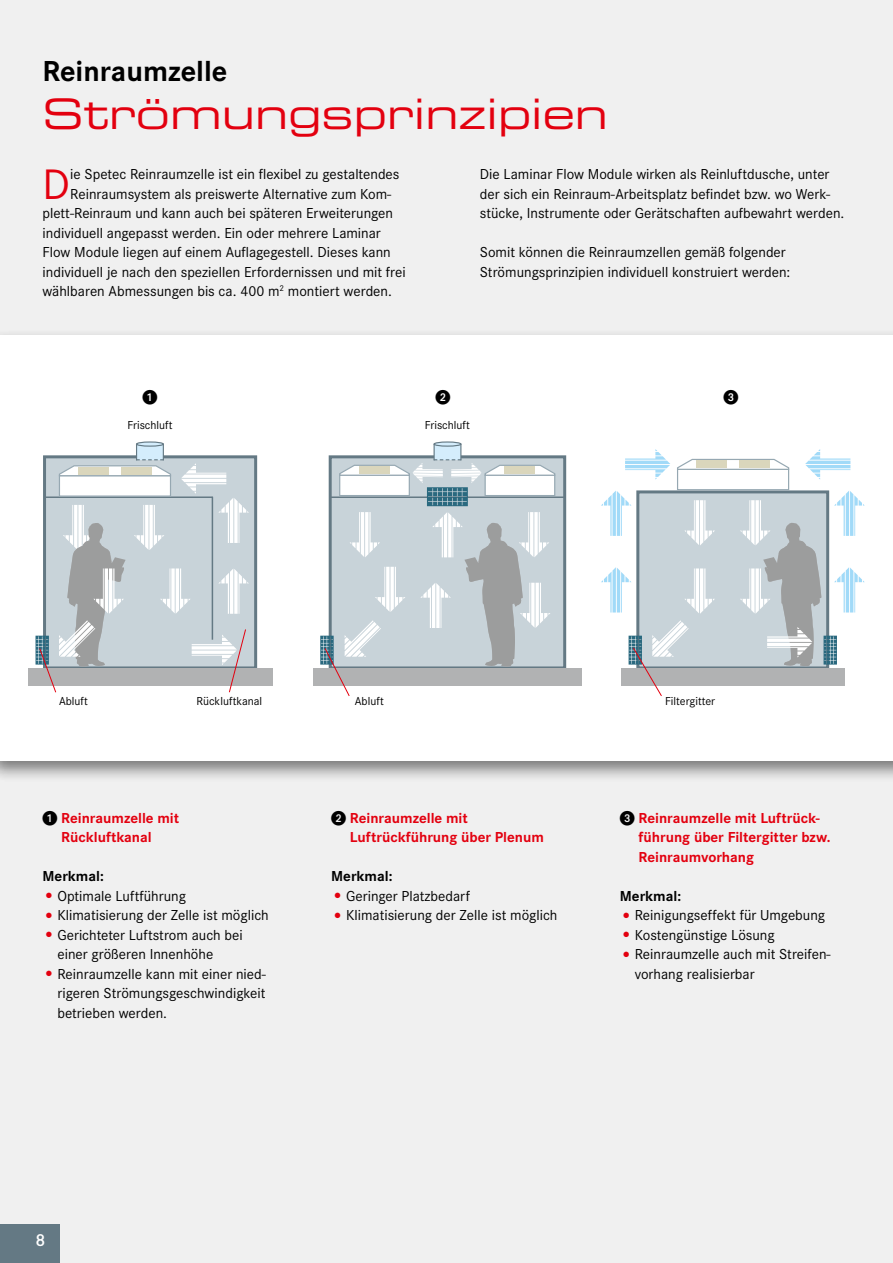
<style>
.page{position:relative;width:893px;height:1263px;background:#f0f0f0}
.page>*{position:absolute;margin:0;border:0;box-sizing:border-box;transform-origin:0 0}
.t1{font:44.25px "Corporate S";color:#e3000f}
.t2{font:42px "Eurostile Extended Two";color:#e3000f}
.t3{font:700 30px "Corporate S";color:#000}
.t4{font:600 18px "Corporate S";color:#fff}
.t5{font:15px/19.5px "Corporate S";color:#000}
.t6{font:700 15px/19.5px "Corporate S";color:#e3000f}
.t7{font:700 15px "Corporate S";color:#000}
.t8{font:15px "European Pi One";color:#000}
.t9{font:12px "Corporate S";color:#000}
.s1{font-family:"European Pi One";font-weight:400;color:#000}
.s2{font-size:19.5px;color:#e3000f}
</style>
<div class="page">
<div style="left:0;top:329px;width:893px;height:454px;background:#000;opacity:.5"></div>
<div style="left:0;top:335px;width:893px;height:425px;background:#fff"></div>
<div style="left:0;top:1225px;width:60px;height:38px;background:#647984"></div>
<div style="left:43px;top:455px;width:214px;height:214px;background:#c8d3d9;border:3px solid #647984"></div>
<div style="left:28px;top:668px;width:244px;height:17px;background:#b1b2b3"></div>
<hr style="left:45px;top:496px;width:168px;height:2px;background:#647984">
<hr style="left:212px;top:497px;width:1px;height:143px;background:#647984">
<svg style="left:134px;top:505px;width:30px;height:45px"></svg>
<svg style="left:219px;top:569px;width:30px;height:45px"></svg>
<svg style="left:181px;top:463px;width:68px;height:80px"></svg>
<div style="left:59px;top:475px;width:112px;height:22px;background:#fff;border:1px solid #96a8b2"></div>
<svg style="left:137px;top:442px;width:26px;height:4px"></svg>
<div style="left:136px;top:441px;width:28px;height:6px;border:1px solid #647984;border-radius:50%"></div>
<svg style="left:58px;top:444px;width:114px;height:33px"></svg>
<svg style="left:160px;top:568px;width:30px;height:46px"></svg>
<div style="left:329px;top:455px;width:237px;height:214px;background:#c8d3d9;border:3px solid #647984"></div>
<div style="left:313px;top:668px;width:268px;height:17px;background:#b1b2b3"></div>
<hr style="left:330px;top:496px;width:234px;height:2px;background:#647984">
<svg style="left:350px;top:512px;width:30px;height:45px"></svg>
<svg style="left:375px;top:567px;width:30px;height:45px"></svg>
<svg style="left:420px;top:512px;width:130px;height:155px"></svg>
<div style="left:636px;top:490px;width:193px;height:179px;background:#c8d3d9;border:3px solid #647984"></div>
<div style="left:621px;top:668px;width:223px;height:17px;background:#b1b2b3"></div>
<svg style="left:685px;top:500px;width:30px;height:45px"></svg>
<svg style="left:685px;top:568px;width:30px;height:46px"></svg>
<div style="left:677px;top:469px;width:112px;height:21px;background:#fff;border:1px solid #96a8b2"></div>
<svg style="left:677px;top:458px;width:113px;height:12px"></svg>
<div style="left:697px;top:461px;width:30px;height:7px;background:#dad6bc"></div>
<div style="left:739px;top:461px;width:31px;height:7px;background:#dad6bc"></div>
<svg style="left:601px;top:567px;width:30px;height:45px"></svg>
<svg style="left:601px;top:491px;width:30px;height:45px"></svg>
<svg style="left:625px;top:449px;width:45px;height:31px"></svg>
<svg style="left:805px;top:449px;width:45px;height:30px"></svg>
<svg style="left:434px;top:442px;width:27px;height:4px"></svg>
<div style="left:433px;top:441px;width:28px;height:6px;border:1px solid #647984;border-radius:50%"></div>
<svg style="left:338px;top:444px;width:218px;height:62px"></svg>
<svg style="left:740px;top:491px;width:125px;height:175px"></svg>
<svg style="left:36px;top:505px;width:90px;height:188px"></svg>
<svg style="left:192px;top:629px;width:54px;height:64px"></svg>
<svg style="left:320px;top:620px;width:61px;height:76px"></svg>
<svg style="left:629px;top:620px;width:60px;height:76px"></svg>
<h3 class="t3" style="left:43px;top:54px;width:186px">Reinraumzelle</h3>
<h2 class="t2" style="left:43px;top:85px;width:567px">Strömungsprinzipien</h2>
<h1 class="t1" style="left:43px;top:159px;width:29px">D</h1>
<p class="t5" style="left:70px;top:165px;width:331px">ie Spetec Reinraumzelle ist ein flexibel zu gestaltendes</p>
<p class="t5" style="left:70px;top:184px;width:323px">Reinraumsystem als preiswerte Alternative zum Kom-</p>
<p class="t5" style="left:43px;top:204px;width:352px">plett-Reinraum und kann auch bei späteren Erweiterungen</p>
<p class="t5" style="left:43px;top:223px;width:340px">individuell angepasst werden. Ein oder mehrere Laminar</p>
<p class="t5" style="left:43px;top:243px;width:350px">Flow Module liegen auf einem Auflagegestell. Dieses kann</p>
<p class="t5" style="left:43px;top:262px;width:365px">individuell je nach den speziellen Erfordernissen und mit frei</p>
<p class="t5" style="left:43px;top:282px;width:351px">wählbaren Abmessungen bis ca. 400 m<sup>2</sup> montiert werden.</p>
<p class="t5" style="left:480px;top:165px;width:366px">Die Laminar Flow Module wirken als Reinluftdusche, unter der sich ein Reinraum-Arbeitsplatz befindet bzw. wo Werk&shy;stücke, Instrumente oder Gerätschaften aufbewahrt werden.</p>
<p class="t5" style="left:480px;top:243px;width:312px">Somit können die Reinraumzellen gemäß folgender<br>Strömungsprinzipien individuell konstruiert werden:</p>
<p class="t8" style="left:142px;top:389px;width:16px">1</p>
<p class="t8" style="left:436px;top:389px;width:16px">2</p>
<p class="t8" style="left:723px;top:389px;width:16px">3</p>
<p class="t9" style="left:127px;top:418px;width:47px">Frischluft</p>
<p class="t9" style="left:425px;top:418px;width:47px">Frischluft</p>
<p class="t9" style="left:59px;top:694px;width:31px">Abluft</p>
<p class="t9" style="left:197px;top:694px;width:67px">Rückluftkanal</p>
<p class="t9" style="left:355px;top:694px;width:31px">Abluft</p>
<p class="t9" style="left:665px;top:694px;width:52px">Filtergitter</p>
<p class="t6" style="left:43px;top:808px;width:138px;text-align:center"><span class="s1">1</span> Reinraumzelle mit<br>Rückluftkanal</p>
<p class="t7" style="left:43px;top:867px;width:63px">Merkmal:</p>
<p class="t5" style="left:43px;top:886px;width:145px"><span class="s2">•</span>Optimale Luftführung</p>
<p class="t5" style="left:43px;top:906px;width:228px"><span class="s2">•</span>Klimatisierung der Zelle ist möglich</p>
<p class="t5" style="left:57px;top:925px;width:187px;text-indent:-15px"><span class="s2">•</span>Gerichteter Luftstrom auch bei einer größeren Innenhöhe</p>
<p class="t5" style="left:57px;top:964px;width:210px;text-align:justify;text-indent:-15px"><span class="s2">•</span>Reinraumzelle kann mit einer nied&shy;rigeren Strömungsgeschwindigkeit betrieben werden.</p>
<p class="t6" style="left:350px;top:808px;width:196px;text-indent:-19px"><span class="s1">2</span> Reinraumzelle mit<br>Luftrückführung über Plenum</p>
<p class="t7" style="left:331px;top:867px;width:63px">Merkmal:</p>
<p class="t5" style="left:331px;top:886px;width:140px"><span class="s2">•</span>Geringer Platzbedarf</p>
<p class="t5" style="left:331px;top:906px;width:228px"><span class="s2">•</span>Klimatisierung der Zelle ist möglich</p>
<p class="t6" style="left:639px;top:808px;width:193px;text-indent:-19px"><span class="s1">3</span> Reinraumzelle mit Luftrück&shy;führung über Filtergitter bzw.<br>Reinraumvorhang</p>
<p class="t7" style="left:620px;top:887px;width:63px">Merkmal:</p>
<p class="t5" style="left:620px;top:906px;width:207px"><span class="s2">•</span>Reinigungseffekt für Umgebung</p>
<p class="t5" style="left:620px;top:925px;width:156px"><span class="s2">•</span>Kostengünstige Lösung</p>
<p class="t5" style="left:635px;top:945px;width:197px;text-indent:-15px"><span class="s2">•</span>Reinraumzelle auch mit Streifen&shy;vorhang realisierbar</p>
<p class="t4" style="left:35px;top:1230px;width:11px">8</p>
</div>
